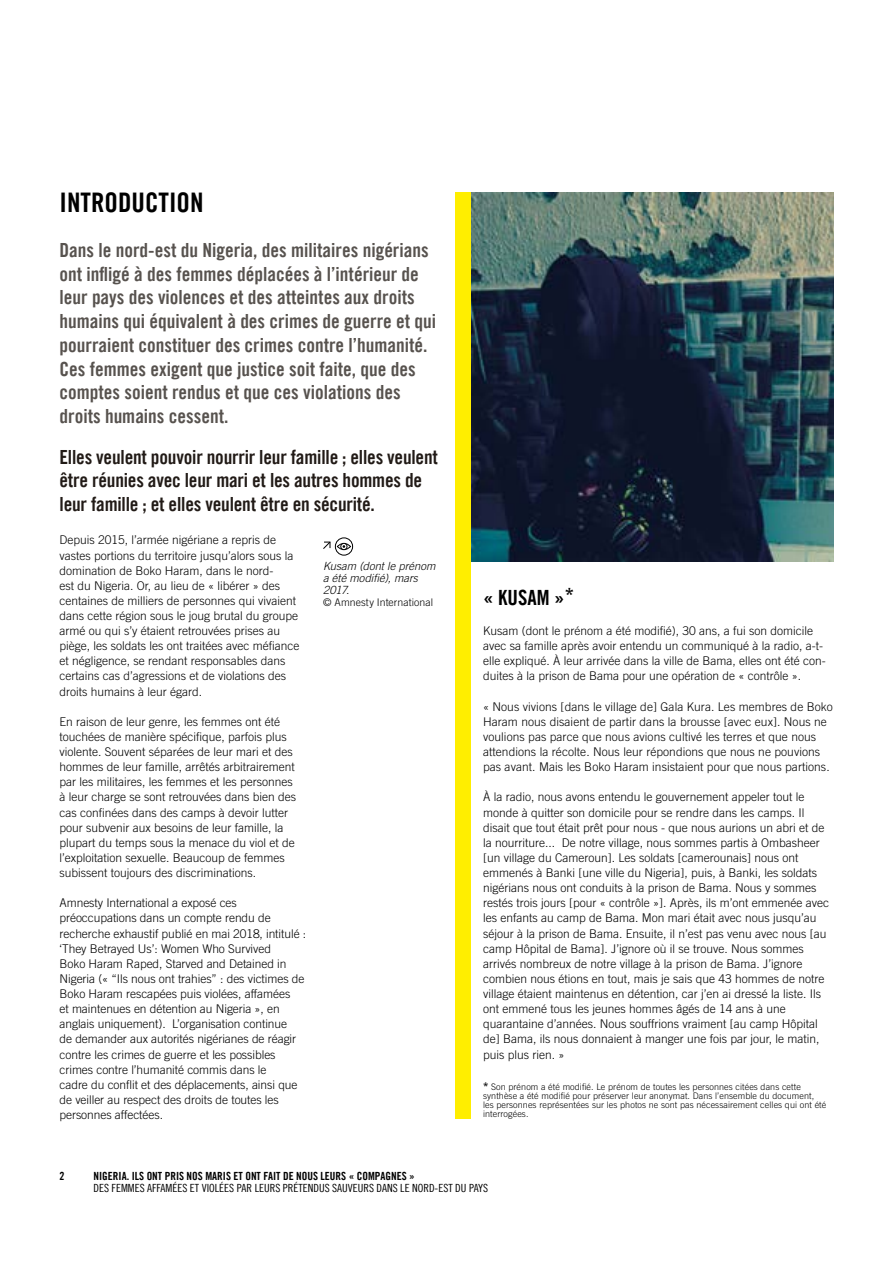
<style>
.page{position:relative;width:893px;height:1263px;background:#fff}
.page>*{position:absolute;margin:0;border:0;box-sizing:border-box;transform-origin:0 0}
.Heading_6_K{font:27px "Amnesty Trade Gothic Bd Cn 20";color:#000}
.Heading_6Y{font:21px "Amnesty Trade Gothic Bd Cn 20";color:#000}
.standfirst{font:19.5px/23.7px "Amnesty Trade Gothic Bd Cn 20";color:#57524e}
.standfirst-2{font:19.5px/23.7px "Amnesty Trade Gothic Bd Cn 20";letter-spacing:-.01em;color:#211a16}
.body_text{font:300 12px/15.1px "Amnesty Trade Gothic";color:#000}
.Heading_6Y-2{font:300 12px/15.1px "Amnesty Trade Gothic";color:#000}
.t1{font:11.25px "Amnesty Trade Gothic Cn 18";color:#000}
.t2{font:11.25px "Amnesty Trade Gothic Bd Cn 20";color:#000}
.Photo_Caption_0_75bl{font:italic 300 11.25px/12px "Amnesty Trade Gothic";letter-spacing:.005em;color:#000}
.Credit{font:300 10.5px "Amnesty Trade Gothic";letter-spacing:.01em;color:#000}
.body_text-2{font:300 9px/9px "Amnesty Trade Gothic";letter-spacing:.01em;color:#000}
.s1{font-family:"Amnesty Trade Gothic Bd Cn 20";font-weight:400;font-size:12px}
</style>
<div class="page">
<div style="left:340px;top:543px;width:7px;height:7px;border:1px solid #000;border-radius:50%"></div>
<div style="left:337px;top:543px;width:14px;height:7px;border:1px solid #000;border-radius:50%"></div>
<svg style="left:323px;top:541px;width:8px;height:8px"></svg>
<div style="left:335px;top:537px;width:18px;height:18px;border:1px solid #000;border-radius:50%"></div>
<img style="left:471px;top:192px;width:362px;height:369px">
<div style="left:455px;top:192px;width:16px;height:927px;background:#fe0"></div>
<p class="Heading_6_K" style="left:60px;top:186px;width:146px">INTRODUCTION</p>
<p class="standfirst" style="left:60px;top:238px;width:378px">Dans le nord-est du Nigeria, des militaires nigérians ont infligé à des femmes déplacées à l’intérieur de leur pays des violences et des atteintes aux droits humains qui équivalent à des crimes de guerre et qui pourraient constituer des crimes contre l’humanité.<br>Ces femmes exigent que justice soit faite, que des comptes soient rendus et que ces violations des droits humains cessent.</p>
<p class="standfirst-2" style="left:60px;top:445px;width:380px">Elles veulent pouvoir nourrir leur famille ; elles veulent être réunies avec leur mari et les autres hommes de leur famille ; et elles veulent être en sécurité.</p>
<p class="body_text" style="left:60px;top:532px;width:241px">Depuis 2015, l’armée nigériane a repris de vastes portions du territoire jusqu’alors sous la domination de Boko Haram, dans le nord-<br>est du Nigeria. Or, au lieu de « libérer » des centaines de milliers de personnes qui vivaient dans cette région sous le joug brutal du groupe armé ou qui s’y étaient retrouvées prises au piège, les soldats les ont traitées avec méfiance et négligence, se rendant responsables dans certains cas d’agressions et de violations des droits humains à leur égard.</p>
<p class="body_text" style="left:60px;top:714px;width:238px">En raison de leur genre, les femmes ont été touchées de manière spécifique, parfois plus violente. Souvent séparées de leur mari et des hommes de leur famille, arrêtés arbitrairement par les militaires, les femmes et les personnes à leur charge se sont retrouvées dans bien des cas confinées dans des camps à devoir lutter pour subvenir aux besoins de leur famille, la plupart du temps sous la menace du viol et de l’exploitation sexuelle. Beaucoup de femmes subissent toujours des discriminations.</p>
<p class="body_text" style="left:60px;top:895px;width:248px">Amnesty International a exposé ces préoccupations dans un compte rendu de recherche exhaustif publié en mai 2018, intitulé : ‘They Betrayed Us’: Women Who Survived<br>Boko Haram Raped, Starved and Detained in Nigeria (« “Ils nous ont trahies” : des victimes de Boko Haram rescapées puis violées, affamées<br>et maintenues en détention au Nigeria », en anglais uniquement). L’organisation continue<br>de demander aux autorités nigérianes de réagir contre les crimes de guerre et les possibles crimes contre l’humanité commis dans le<br>cadre du conflit et des déplacements, ainsi que de veiller au respect des droits de toutes les personnes affectées.</p>
<p class="Photo_Caption_0_75bl" style="left:323px;top:559px;width:114px">Kusam (dont le prénom a été modifié), mars<br>2017.</p>
<p class="Credit" style="left:323px;top:596px;width:111px">© Amnesty International</p>
<p class="Heading_6Y" style="left:483px;top:585px;width:92px">« KUSAM »*</p>
<p class="Heading_6Y-2" style="left:483px;top:623px;width:344px">Kusam (dont le prénom a été modifié), 30 ans, a fui son domicile avec sa famille après avoir entendu un communiqué à la radio, a-t&shy;elle expliqué. À leur arrivée dans la ville de Bama, elles ont été con&shy;duites à la prison de Bama pour une opération de « contrôle ».</p>
<p class="body_text" style="left:483px;top:699px;width:351px">« Nous vivions [dans le village de] Gala Kura. Les membres de Boko Haram nous disaient de partir dans la brousse [avec eux]. Nous ne voulions pas parce que nous avions cultivé les terres et que nous attendions la récolte. Nous leur répondions que nous ne pouvions pas avant. Mais les Boko Haram insistaient pour que nous partions.</p>
<p class="body_text" style="left:483px;top:789px;width:347px">À la radio, nous avons entendu le gouvernement appeler tout le monde à quitter son domicile pour se rendre dans les camps. Il disait que tout était prêt pour nous - que nous aurions un abri et de la nourriture... De notre village, nous sommes partis à Ombasheer [un village du Cameroun]. Les soldats [camerounais] nous ont emmenés à Banki [une ville du Nigeria], puis, à Banki, les soldats nigérians nous ont conduits à la prison de Bama. Nous y sommes restés trois jours [pour « contrôle »]. Après, ils m’ont emmenée avec les enfants au camp de Bama. Mon mari était avec nous jusqu’au séjour à la prison de Bama. Ensuite, il n’est pas venu avec nous [au camp Hôpital de Bama]. J’ignore où il se trouve. Nous sommes arrivés nombreux de notre village à la prison de Bama. J’ignore combien nous étions en tout, mais je sais que 43 hommes de notre village étaient maintenus en détention, car j’en ai dressé la liste. Ils ont emmené tous les jeunes hommes âgés de 14 ans à une quarantaine d’années. Nous souffrions vraiment [au camp Hôpital de] Bama, ils nous donnaient à manger une fois par jour, le matin, puis plus rien. »</p>
<p class="body_text-2" style="left:483px;top:1082px;width:345px"><span class="s1">*</span> Son prénom a été modifié. Le prénom de toutes les personnes citées dans cette synthèse a été modifié pour préserver leur anonymat. Dans l’ensemble du document, les personnes représentées sur les photos ne sont pas nécessairement celles qui ont été interrogées.</p>
<p class="t2" style="left:60px;top:1169px;width:6px">2</p>
<p class="t2" style="left:94px;top:1169px;width:323px">NIGERIA. ILS ONT PRIS NOS MARIS ET ONT FAIT DE NOUS LEURS « COMPAGNES »</p>
<p class="t1" style="left:94px;top:1181px;width:396px">DES FEMMES AFFAMÉES ET VIOLÉES PAR LEURS PRÉTENDUS SAUVEURS DANS LE NORD-EST DU PAYS</p>
</div>
